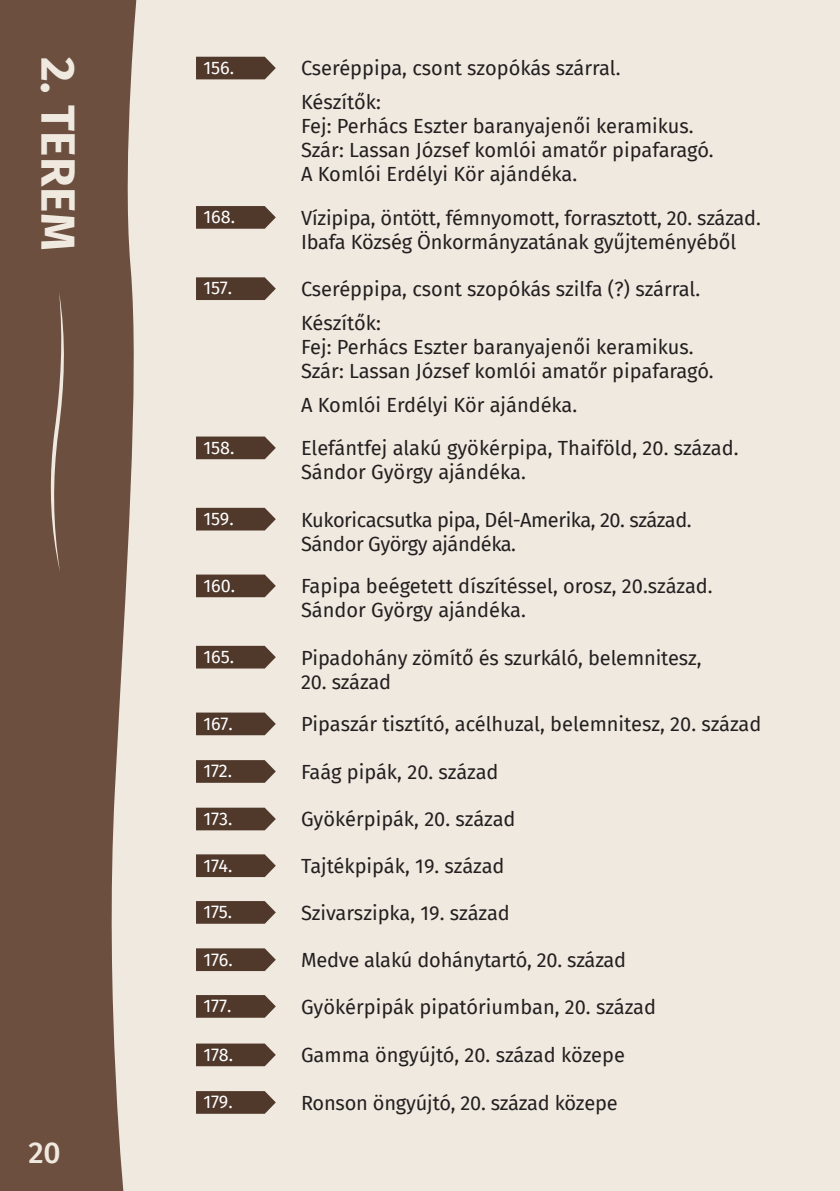
<style>
.page{position:relative;width:840px;height:1191px;background:#fff}
.page>*{position:absolute;margin:0;border:0;box-sizing:border-box;transform-origin:0 0}
.t1{font:700 48px "Fira Sans";letter-spacing:.01em;color:#efe9df}
.t2{font:500 30px "Fira Sans";color:#efe9df}
.t3{font:20px/24px "Fira Sans";letter-spacing:-.005em;color:#231f20}
.t4{font:18px "Fira Sans";color:#fff}
</style>
<div class="page">
<div style="left:0;top:0;width:839px;height:1191px;background:#efe9df"></div>
<svg style="left:0;top:0;width:137px;height:1062px;background:#785d4e"></svg>
<svg style="left:49px;top:292px;width:17px;height:280px;background:#806758"></svg>
<svg style="left:196px;top:206px;width:79px;height:23px;background:#5b4438"></svg>
<svg style="left:196px;top:277px;width:79px;height:23px;background:#5b4538"></svg>
<svg style="left:196px;top:436px;width:79px;height:23px;background:#5c4639"></svg>
<div style="left:196px;top:508px;width:79px;height:22px;background:#50382b"></div>
<svg style="left:196px;top:574px;width:79px;height:23px;background:#5d4639"></svg>
<div style="left:196px;top:646px;width:79px;height:22px;background:#50382b"></div>
<svg style="left:196px;top:712px;width:79px;height:23px;background:#5d4639"></svg>
<svg style="left:196px;top:760px;width:79px;height:23px;background:#5b4438"></svg>
<svg style="left:196px;top:807px;width:79px;height:23px;background:#5d473a"></svg>
<svg style="left:196px;top:854px;width:79px;height:23px;background:#5b4538"></svg>
<svg style="left:196px;top:901px;width:79px;height:22px;background:#594235"></svg>
<svg style="left:196px;top:948px;width:79px;height:23px;background:#5b4538"></svg>
<svg style="left:196px;top:995px;width:79px;height:22px;background:#594235"></svg>
<svg style="left:196px;top:1043px;width:79px;height:23px;background:#5d4639"></svg>
<svg style="left:196px;top:1091px;width:79px;height:22px;background:#594336"></svg>
<div style="left:196px;top:57px;width:79px;height:22px;background:#50382b"></div>
<div style="left:0;top:1062px;width:124px;height:129px;background:#6c4f3f"></div>
<p class="t1" style="left:99px;top:57px;width:195px;rotate:90deg">2. TEREM</p>
<h2 class="t2" style="left:28px;top:1128px;width:34px">20</h2>
<p class="t4" style="left:203px;top:54px;width:32px">156.</p>
<p class="t3" style="left:301px;top:56px;width:321px">Cseréppipa, csont szopókás szárral.</p>
<p class="t3" style="left:301px;top:90px;width:81px">Készítők:</p>
<p class="t3" style="left:301px;top:114px;width:394px">Fej: Perhács Eszter baranyajenői keramikus.</p>
<p class="t3" style="left:301px;top:138px;width:414px">Szár: Lassan József komlói amatőr pipafaragó.</p>
<p class="t3" style="left:301px;top:162px;width:277px">A Komlói Erdélyi Kör ajándéka.</p>
<p class="t4" style="left:203px;top:203px;width:33px">168.</p>
<p class="t3" style="left:301px;top:205px;width:461px">Vízipipa, öntött, fémnyomott, forrasztott, 20. század.<br>Ibafa Község Önkormányzatának gyűjteményéből</p>
<p class="t4" style="left:203px;top:274px;width:30px">157.</p>
<p class="t3" style="left:301px;top:276px;width:400px">Cseréppipa, csont szopókás szilfa (?) szárral.</p>
<p class="t3" style="left:301px;top:310px;width:81px">Készítők:</p>
<p class="t3" style="left:301px;top:334px;width:394px">Fej: Perhács Eszter baranyajenői keramikus.</p>
<p class="t3" style="left:301px;top:358px;width:414px">Szár: Lassan József komlói amatőr pipafaragó.</p>
<p class="t3" style="left:301px;top:392px;width:277px">A Komlói Erdélyi Kör ajándéka.</p>
<p class="t4" style="left:203px;top:434px;width:33px">158.</p>
<p class="t3" style="left:301px;top:436px;width:439px">Elefántfej alakú gyökérpipa, Thaiföld, 20. század.<br>Sándor György ajándéka.</p>
<p class="t4" style="left:203px;top:505px;width:32px">159.</p>
<p class="t3" style="left:301px;top:507px;width:392px">Kukoricacsutka pipa, Dél-Amerika, 20. század.</p>
<p class="t3" style="left:301px;top:531px;width:216px">Sándor György ajándéka.</p>
<p class="t4" style="left:203px;top:572px;width:33px">160.</p>
<p class="t3" style="left:301px;top:574px;width:413px">Fapipa beégetett díszítéssel, orosz, 20.század.<br>Sándor György ajándéka.</p>
<p class="t4" style="left:203px;top:643px;width:32px">165.</p>
<p class="t3" style="left:301px;top:645px;width:402px">Pipadohány zömítő és szurkáló, belemnitesz,</p>
<p class="t3" style="left:301px;top:669px;width:92px">20. század</p>
<p class="t4" style="left:203px;top:710px;width:31px">167.</p>
<p class="t3" style="left:301px;top:711px;width:461px">Pipaszár tisztító, acélhuzal, belemnitesz, 20. század</p>
<p class="t4" style="left:203px;top:757px;width:30px">172.</p>
<p class="t3" style="left:301px;top:759px;width:199px">Faág pipák, 20. század</p>
<p class="t4" style="left:203px;top:805px;width:30px">173.</p>
<p class="t3" style="left:301px;top:807px;width:216px">Gyökérpipák, 20. század</p>
<p class="t4" style="left:203px;top:851px;width:30px">174.</p>
<p class="t3" style="left:301px;top:853px;width:205px">Tajtékpipák, 19. század</p>
<p class="t4" style="left:203px;top:898px;width:30px">175.</p>
<p class="t3" style="left:301px;top:900px;width:210px">Szivarszipka, 19. század</p>
<p class="t4" style="left:203px;top:945px;width:31px">176.</p>
<p class="t3" style="left:301px;top:947px;width:326px">Medve alakú dohánytartó, 20. század</p>
<p class="t4" style="left:203px;top:992px;width:30px">177.</p>
<p class="t3" style="left:301px;top:994px;width:356px">Gyökérpipák pipatóriumban, 20. század</p>
<p class="t4" style="left:203px;top:1040px;width:31px">178.</p>
<p class="t3" style="left:301px;top:1042px;width:325px">Gamma öngyújtó, 20. század közepe</p>
<p class="t4" style="left:203px;top:1088px;width:31px">179.</p>
<p class="t3" style="left:301px;top:1090px;width:318px">Ronson öngyújtó, 20. század közepe</p>
</div>
